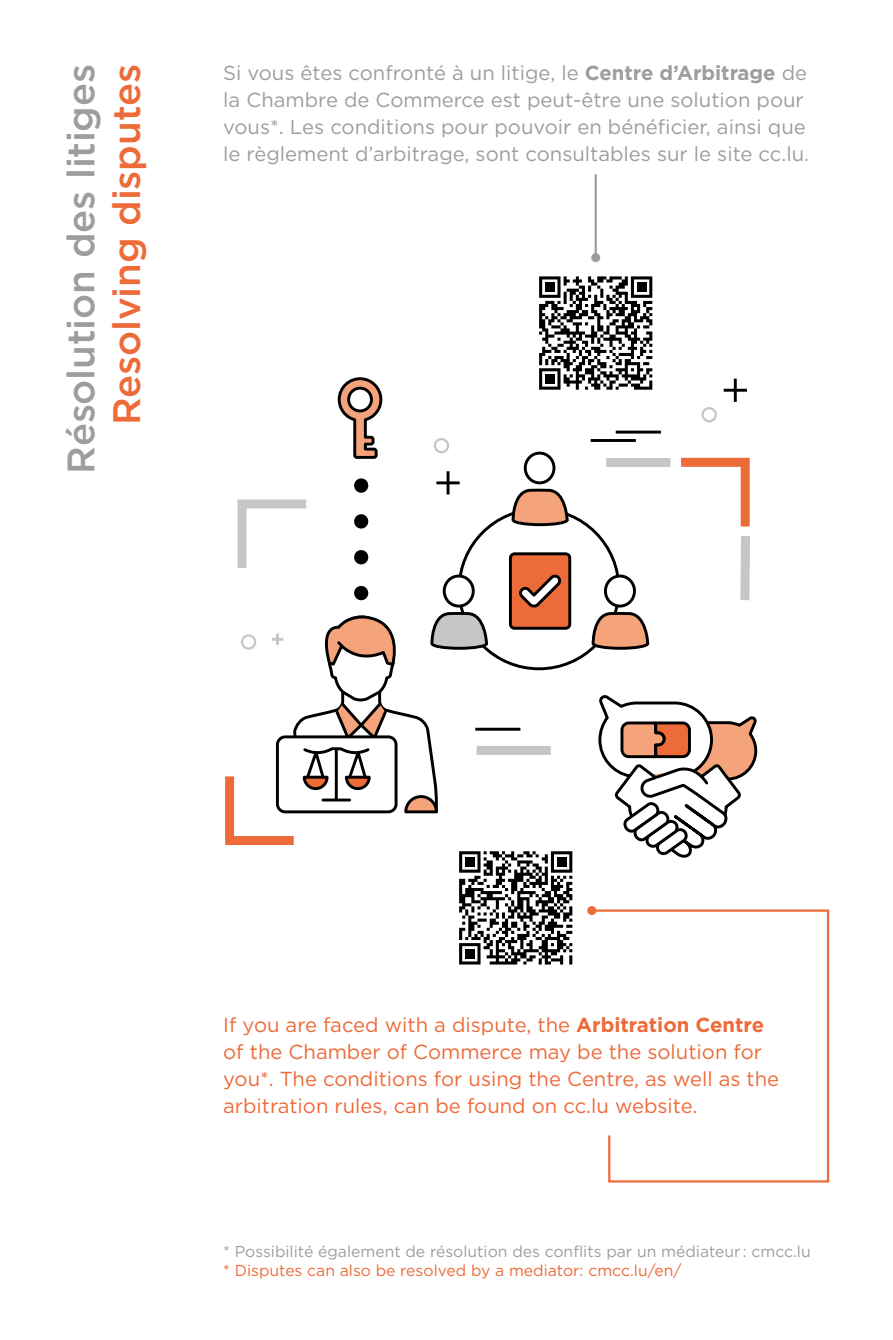
<style>
.page{position:relative;width:893px;height:1340px;background:#fff}
.page>*{position:absolute;margin:0;border:0;box-sizing:border-box;transform-origin:0 0}
.t1{font:500 38.25px "Gotham";letter-spacing:-.005em;color:#9d9d9c}
.t2{font:500 38.25px "Gotham";letter-spacing:-.005em;color:#ed6a39}
.t3{font:20.25px/27px "Gotham";color:#9d9d9c}
.t4{font:20.25px/27px "Gotham";color:#ed6a39}
.t5{font:15.75px "Gotham";color:#9d9d9c}
.t6{font:15.75px "Gotham";color:#ed6a39}
.s1{font-weight:700}
</style>
<div class="page">
<hr style="left:734px;top:378px;width:3px;height:24px;background:#000">
<hr style="left:724px;top:389px;width:23px;height:3px;background:#000">
<hr style="left:447px;top:471px;width:2px;height:23px;background:#000">
<hr style="left:436px;top:481px;width:24px;height:3px;background:#000">
<div style="left:701px;top:407px;width:16px;height:15px;border:2px solid #c6c6c6;border-radius:50%"></div>
<div style="left:606px;top:458px;width:64px;height:9px;background:#c6c6c6"></div>
<hr style="left:591px;top:439px;width:45px;height:3px;background:#000">
<hr style="left:616px;top:430px;width:45px;height:3px;background:#000">
<div style="left:434px;top:438px;width:15px;height:15px;border:2px solid #c6c6c6;border-radius:50%"></div>
<svg style="left:681px;top:457px;width:69px;height:144px"></svg>
<svg style="left:598px;top:695px;width:160px;height:163px"></svg>
<div style="left:524px;top:451px;width:31px;height:33px;border:3px solid #000;border-radius:50%"></div>
<div style="left:604px;top:574px;width:32px;height:33px;border:3px solid #000;border-radius:50%"></div>
<svg style="left:590px;top:610px;width:60px;height:41px"></svg>
<svg style="left:337px;top:377px;width:46px;height:82px"></svg>
<hr style="left:595px;top:174px;width:2px;height:84px;background:#9d9d9c">
<div style="left:591px;top:253px;width:9px;height:9px;background:#9d9d9c;border-radius:50%"></div>
<svg style="left:591px;top:909px;width:239px;height:274px"></svg>
<div style="left:587px;top:906px;width:9px;height:9px;background:#ed6a39;border-radius:50%"></div>
<svg style="left:539px;top:276px;width:113px;height:114px"></svg>
<div style="left:545px;top:374px;width:9px;height:9px;background:#000"></div>
<svg style="left:225px;top:485px;width:347px;height:479px"></svg>
<div style="left:465px;top:949px;width:9px;height:9px;background:#000"></div>
<h1 class="t1" style="left:56px;top:474px;width:411px;rotate:-90deg">Résolution des litiges</h1>
<h1 class="t2" style="left:102px;top:425px;width:362px;rotate:-90deg">Resolving disputes</h1>
<p class="t3" style="left:223px;top:59px;width:587px">Si vous êtes confronté à un litige, le <span class="s1">Centre d’Arbitrage</span> de la Chambre de Commerce est peut-être une solution pour vous*. Les conditions pour pouvoir en bénéficier, ainsi que le règlement d’arbitrage, sont consultables sur le site cc.lu.</p>
<p class="t4" style="left:223px;top:1010px;width:557px">If you are faced with a dispute, the <span class="s1">Arbitration Centre </span>of the Chamber of Commerce may be the solution for you*. The conditions for using the Centre, as well as the arbitration rules, can be found on cc.lu website.</p>
<p class="t5" style="left:223px;top:1241px;width:589px">* Possibilité également de résolution des conflits par un médiateur : cmcc.lu</p>
<p class="t6" style="left:223px;top:1260px;width:460px">* Disputes can also be resolved by a mediator: cmcc.lu/en/</p>
</div>
